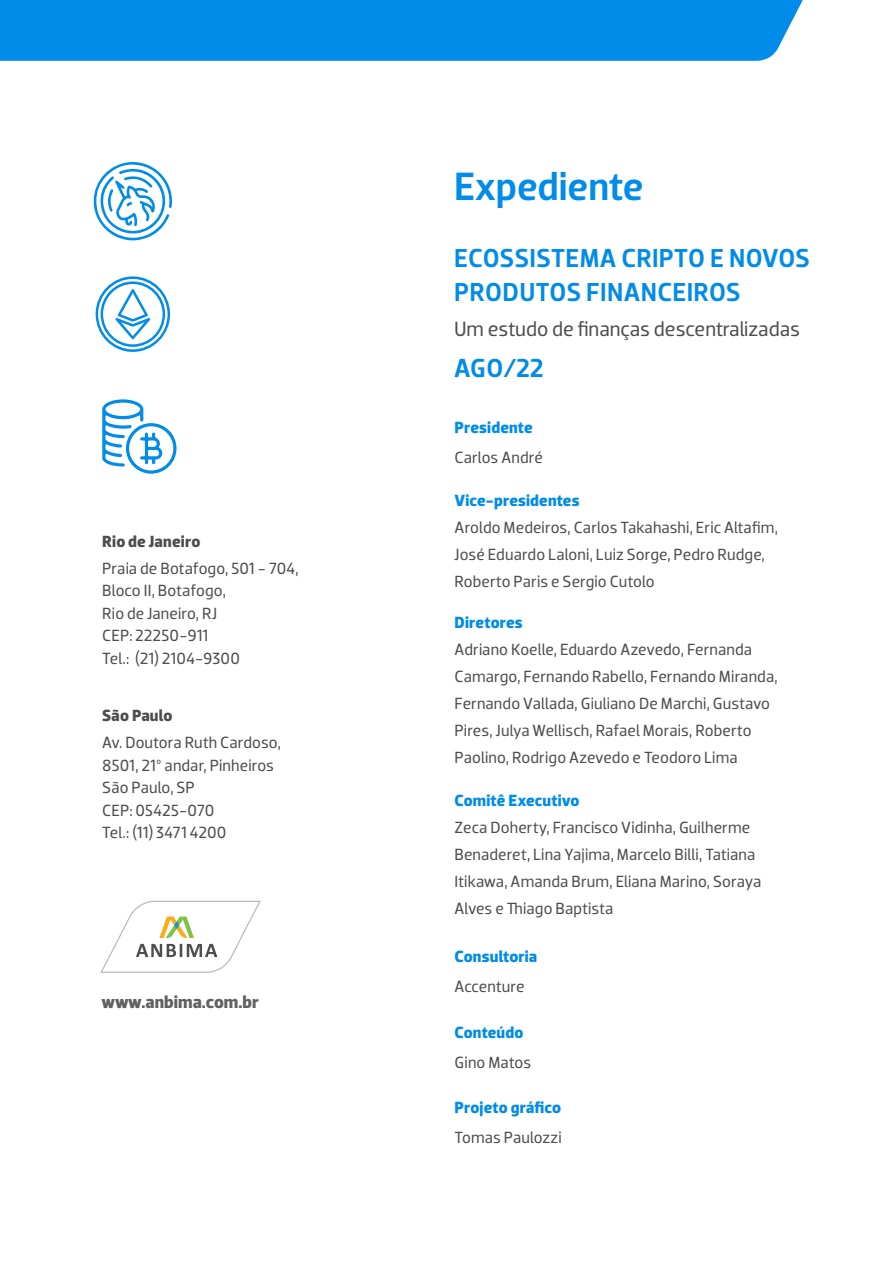
<style>
.page{position:relative;width:893px;height:1263px;background:#fff}
.page>*{position:absolute;margin:0;border:0;box-sizing:border-box;transform-origin:0 0}
.t1{font:500 40.2px "Dobra";letter-spacing:-.005em;color:#008ce8}
.t2{font:500 26.4px/33.8px "Dobra";letter-spacing:.015em;color:#008ce8}
.t3{font:21px "Dobra";color:#4c4d4f}
.t4{font:700 18px "Dobra";color:#616161}
.t5{font:16.5px/27px "Dobra";letter-spacing:.005em;color:#4c4d4f}
.t6{font:700 16.5px "Dobra";letter-spacing:.01em;color:#008ce8}
.t7{font:700 16.5px "Dobra";letter-spacing:.01em;color:#4c4d4f}
</style>
<div class="page">
<svg style="left:100px;top:901px;width:161px;height:72px"></svg>
<svg style="left:93px;top:162px;width:79px;height:79px"></svg>
<svg style="left:96px;top:276px;width:74px;height:76px"></svg>
<svg style="left:102px;top:399px;width:75px;height:75px"></svg>
<div style="left:0;top:0;width:803px;height:61px;background:#008ce8"></div>
<p class="t7" style="left:102px;top:532px;width:100px">Rio de Janeiro</p>
<p class="t5" style="left:102px;top:557px;width:198px;line-height:22.5px">Praia de Botafogo, 501 - 704,<br>Bloco II, Botafogo,<br>Rio de Janeiro, RJ<br>CEP: 22250-911<br>Tel.: (21) 2104-9300</p>
<p class="t7" style="left:102px;top:706px;width:72px">São Paulo</p>
<p class="t5" style="left:102px;top:731px;width:180px;line-height:22.5px">Av. Doutora Ruth Cardoso,<br>8501, 21º andar, Pinheiros<br>São Paulo, SP<br>CEP: 05425-070<br>Tel.: (11) 3471 4200</p>
<p class="t4" style="left:102px;top:991px;width:159px">www.anbima.com.br</p>
<h1 class="t1" style="left:454px;top:163px;width:191px">Expediente</h1>
<h2 class="t2" style="left:454px;top:242px;width:357px">ECOSSISTEMA CRIPTO E NOVOS<br>PRODUTOS FINANCEIROS</h2>
<p class="t3" style="left:454px;top:316px;width:348px">Um estudo de finanças descentralizadas</p>
<h2 class="t2" style="left:454px;top:351px;width:91px">AGO/22</h2>
<p class="t6" style="left:454px;top:418px;width:80px">Presidente</p>
<p class="t5" style="left:454px;top:444px;width:90px">Carlos André</p>
<p class="t6" style="left:454px;top:491px;width:127px">Vice-presidentes</p>
<p class="t5" style="left:454px;top:514px;width:325px">Aroldo Medeiros, Carlos Takahashi, Eric Altafim,<br>José Eduardo Laloni, Luiz Sorge, Pedro Rudge,<br>Roberto Paris e Sergio Cutolo</p>
<p class="t6" style="left:454px;top:613px;width:70px">Diretores</p>
<p class="t5" style="left:454px;top:636px;width:325px">Adriano Koelle, Eduardo Azevedo, Fernanda Camargo, Fernando Rabello, Fernando Miranda, Fernando Vallada, Giuliano De Marchi, Gustavo Pires, Julya Wellisch, Rafael Morais, Roberto Paolino, Rodrigo Azevedo e Teodoro Lima</p>
<p class="t6" style="left:454px;top:791px;width:127px">Comitê Executivo</p>
<p class="t5" style="left:454px;top:814px;width:308px">Zeca Doherty, Francisco Vidinha, Guilherme Benaderet, Lina Yajima, Marcelo Billi, Tatiana Itikawa, Amanda Brum, Eliana Marino, Soraya Alves e Thiago Baptista</p>
<p class="t6" style="left:454px;top:947px;width:84px">Consultoria</p>
<p class="t5" style="left:454px;top:973px;width:72px">Accenture</p>
<p class="t6" style="left:454px;top:1022px;width:70px">Conteúdo</p>
<p class="t5" style="left:454px;top:1049px;width:78px">Gino Matos</p>
<p class="t6" style="left:454px;top:1098px;width:108px">Projeto gráfico</p>
<p class="t5" style="left:454px;top:1124px;width:109px">Tomas Paulozzi</p>
</div>
